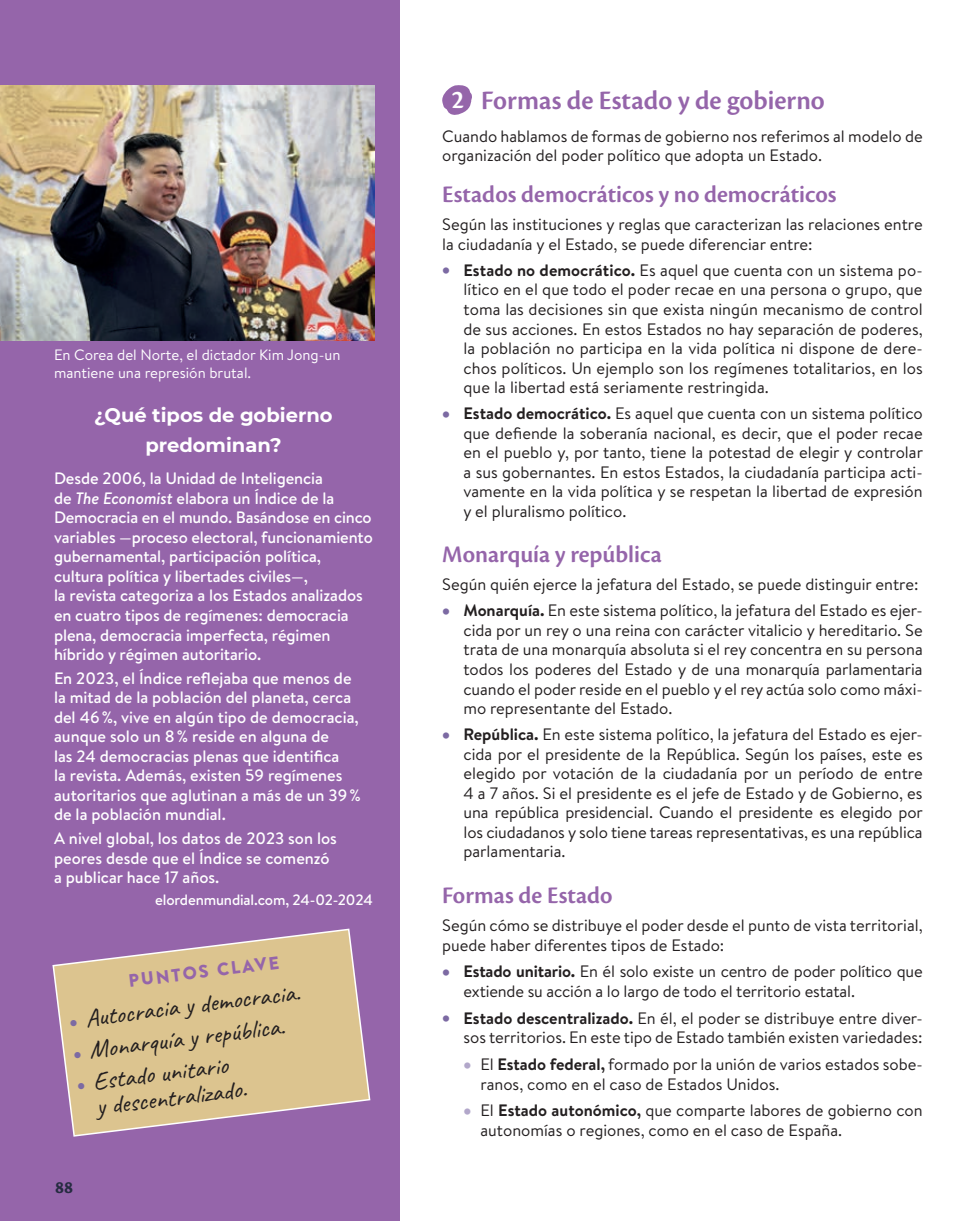
<style>
.page{position:relative;width:978px;height:1221px;background:#fff}
.page>*{position:absolute;margin:0;border:0;box-sizing:border-box;transform-origin:0 0}
._01_Apartado_AND{font:27.75px "Cronos Pro Semibold Subh";letter-spacing:.005em;color:#9565aa}
.t1{font:27px "Cronos Pro Semibold Subh";color:#fff}
._01_Puntos_clave{font:25.5px/25.5px "Caveat";color:#231f20}
._01_Subapartado_AND{font:24.75px "Cronos Pro Semibold Subh";color:#9565aa}
._01_Titular_lateral{font:700 19.5px/30px "Montserrat";color:#fff;text-align:center}
.t2{font:900 18px "Brandon Text";color:#9565aa}
.t3{font:700 18px "Cronos Pro";color:#262c41}
._01_Texto_desarrollo{font:16.5px/19.5px "Brandon Text";color:#231f20}
._01_Texto_lateral{font:500 16.5px/19.5px "Brandon Text";letter-spacing:-.005em;color:#fff}
._01_Pie_lateral{font:15px/18px "Brandon Text";color:#fff}
._01_Autoría_lateral{font:500 15px "Brandon Text";letter-spacing:-.01em;color:#fff}
.s1{font-style:italic}
.s2{color:#7c6aa3}
.s3{font-weight:700}
.s4{color:#b2a7ca}
</style>
<div class="page">
<div style="left:0;top:0;width:400px;height:1220px;background:#9565aa"></div>
<svg style="left:442px;top:85px;width:30px;height:30px"></svg>
<img style="left:0;top:85px;width:374px;height:255px">
<svg style="left:52px;top:928px;width:319px;height:209px"></svg>
<p class="_01_Pie_lateral" style="left:54px;top:345px;width:288px">En Corea del Norte, el dictador Kim Jong-un mantiene una represión brutal.</p>
<p class="_01_Titular_lateral" style="left:94px;top:399px;width:240px">¿Qué tipos de gobierno predominan?</p>
<p class="_01_Texto_lateral" style="left:54px;top:468px;width:320px">Desde 2006, la Unidad de Inteligencia<br>de <span class="s1">The Economist</span> elabora un Índice de la Democracia en el mundo. Basándose en cinco variables —proceso electoral, funcionamiento gubernamental, participación política, cultura política y libertades civiles—,<br>la revista categoriza a los Estados analizados en cuatro tipos de regímenes: democracia plena, democracia imperfecta, régimen híbrido y régimen autoritario.</p>
<p class="_01_Texto_lateral" style="left:54px;top:668px;width:308px">En 2023, el Índice reflejaba que menos de la mitad de la población del planeta, cerca del 46%, vive en algún tipo de democracia, aunque solo un 8% reside en alguna de<br>las 24 democracias plenas que identifica<br>la revista. Además, existen 59 regímenes autoritarios que aglutinan a más de un 39% de la población mundial.</p>
<p class="_01_Texto_lateral" style="left:54px;top:828px;width:284px">A nivel global, los datos de 2023 son los peores desde que el Índice se comenzó a publicar hace 17 años.</p>
<p class="_01_Autoría_lateral" style="left:155px;top:889px;width:219px">elordenmundial.com, 24-02-2024</p>
<p class="t2" style="left:127px;top:968px;width:153px;rotate:-7deg">PUNTOS CLAVE</p>
<p class="_01_Puntos_clave" style="left:68px;top:1007px;width:234px;rotate:-7deg"><span class="s2">•</span> Autocracia y democracia.</p>
<p class="_01_Puntos_clave" style="left:72px;top:1039px;width:215px;rotate:-7deg"><span class="s2">•</span> Monarquía y república.</p>
<p class="_01_Puntos_clave" style="left:92px;top:1068px;width:153px;text-indent:-16px;rotate:-7deg"><span class="s2">•</span> Estado unitario<br>y descentralizado.</p>
<p class="t3" style="left:55px;top:1176px;width:19px">88</p>
<p class="t1" style="left:451px;top:84px;width:14px">2</p>
<p class="_01_Apartado_AND" style="left:481px;top:85px;width:345px">Formas de Estado y de gobierno</p>
<p class="_01_Texto_desarrollo" style="left:442px;top:125px;width:482px">Cuando hablamos de formas de gobierno nos referimos al modelo de organización del poder político que adopta un Estado.</p>
<p class="_01_Subapartado_AND" style="left:442px;top:180px;width:396px">Estados democráticos y no democráticos</p>
<p class="_01_Texto_desarrollo" style="left:442px;top:214px;width:482px">Según las instituciones y reglas que caracterizan las relaciones entre la ciudadanía y el Estado, se puede diferenciar entre:</p>
<p class="_01_Texto_desarrollo" style="left:463px;top:260px;width:461px;text-align:justify;text-indent:-21px"><span class="s2">•</span> <span class="s3">Estado no democrático.</span> Es aquel que cuenta con un sistema po&shy;lítico en el que todo el poder recae en una persona o grupo, que toma las decisiones sin que exista ningún mecanismo de control de sus acciones. En estos Estados no hay separación de poderes, la población no participa en la vida política ni dispone de dere&shy;chos políticos. Un ejemplo son los regímenes totalitarios, en los que la libertad está seriamente restringida.</p>
<p class="_01_Texto_desarrollo" style="left:463px;top:403px;width:461px;text-align:justify;text-indent:-21px"><span class="s2">•</span> <span class="s3">Estado democrático.</span> Es aquel que cuenta con un sistema político que defiende la soberanía nacional, es decir, que el poder recae en el pueblo y, por tanto, tiene la potestad de elegir y controlar a sus gobernantes. En estos Estados, la ciudadanía participa acti&shy;vamente en la vida política y se respetan la libertad de expresión y el pluralismo político.</p>
<p class="_01_Subapartado_AND" style="left:442px;top:540px;width:221px">Monarquía y república</p>
<p class="_01_Texto_desarrollo" style="left:442px;top:574px;width:478px">Según quién ejerce la jefatura del Estado, se puede distinguir entre:</p>
<p class="_01_Texto_desarrollo" style="left:463px;top:600px;width:461px;text-align:justify;text-indent:-21px"><span class="s2">•</span> <span class="s3">Monarquía.</span> En este sistema político, la jefatura del Estado es ejer&shy;cida por un rey o una reina con carácter vitalicio y hereditario. Se trata de una monarquía absoluta si el rey concentra en su persona todos los poderes del Estado y de una monarquía parlamentaria cuando el poder reside en el pueblo y el rey actúa solo como máxi&shy;mo representante del Estado.</p>
<p class="_01_Texto_desarrollo" style="left:463px;top:724px;width:461px;text-align:justify;text-indent:-21px"><span class="s2">•</span> <span class="s3">República.</span> En este sistema político, la jefatura del Estado es ejer&shy;cida por el presidente de la República. Según los países, este es elegido por votación de la ciudadanía por un período de entre 4 a 7 años. Si el presidente es el jefe de Estado y de Gobierno, es una república presidencial. Cuando el presidente es elegido por los ciudadanos y solo tiene tareas representativas, es una república parlamentaria.</p>
<p class="_01_Subapartado_AND" style="left:442px;top:880px;width:172px">Formas de Estado</p>
<p class="_01_Texto_desarrollo" style="left:442px;top:914px;width:482px">Según cómo se distribuye el poder desde el punto de vista territorial, puede haber diferentes tipos de Estado:</p>
<p class="_01_Texto_desarrollo" style="left:463px;top:961px;width:461px;text-indent:-21px"><span class="s2">•</span> <span class="s3">Estado unitario.</span> En él solo existe un centro de poder político que extiende su acción a lo largo de todo el territorio estatal.</p>
<p class="_01_Texto_desarrollo" style="left:442px;top:1007px;width:482px;text-align:right"><span class="s2">•</span> <span class="s3">Estado descentralizado.</span> En él, el poder se distribuye entre diver&shy;sos territorios. En este tipo de Estado también existen variedades:</p>
<p class="_01_Texto_desarrollo" style="left:480px;top:1053px;width:444px;text-indent:-17px"><span class="s4">•</span> El <span class="s3">Estado federal,</span> formado por la unión de varios estados sobe&shy;ranos, como en el caso de Estados Unidos.</p>
<p class="_01_Texto_desarrollo" style="left:480px;top:1100px;width:444px;text-indent:-17px"><span class="s4">•</span> El <span class="s3">Estado autonómico,</span> que comparte labores de gobierno con autonomías o regiones, como en el caso de España.</p>
</div>
